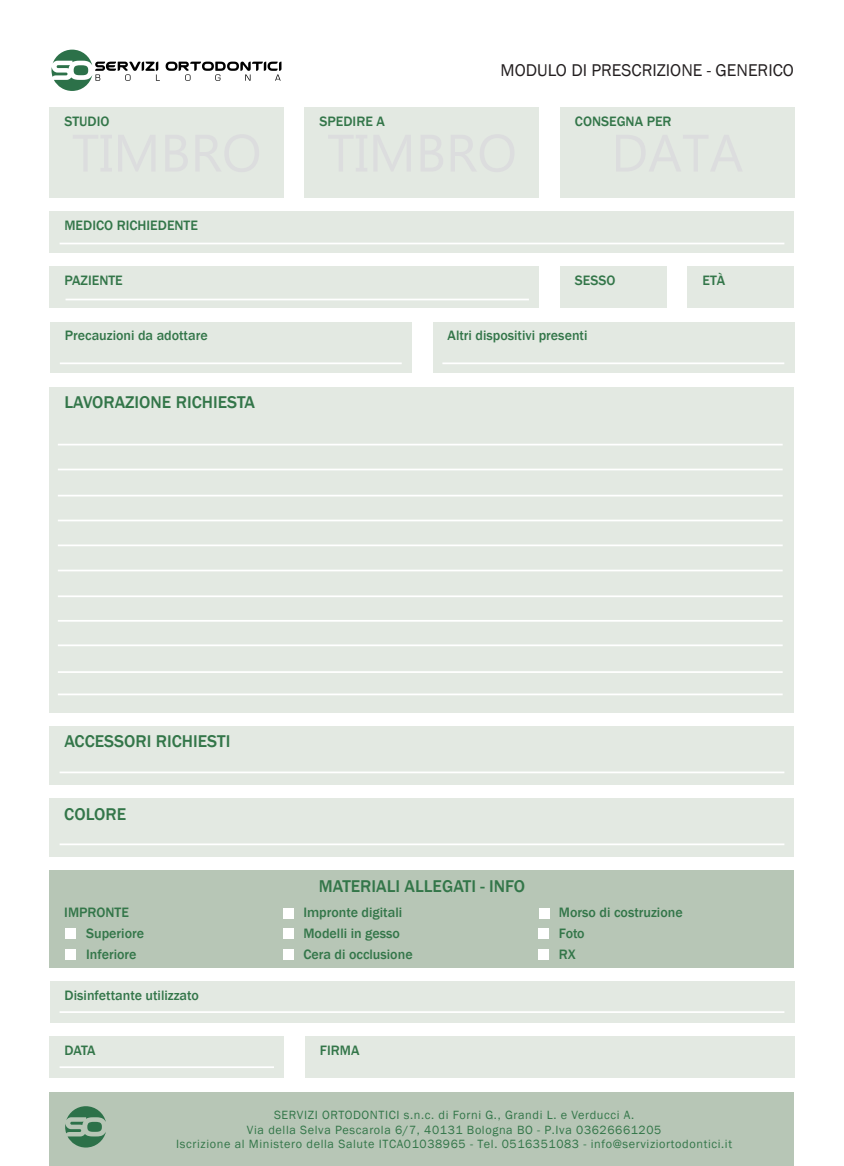
<style>
.page{position:relative;width:844px;height:1166px;background:#fff}
.page>*{position:absolute;margin:0;border:0;box-sizing:border-box;transform-origin:0 0}
.t1{font:500 17.5px "Franklin Gothic";color:#337649}
.t2{font:17.5px "Franklin Gothic";color:#231f20}
.t3{font:500 14px/21px "Franklin Gothic";color:#337649}
.t4{font:12.25px/14.7px "Franklin Gothic";letter-spacing:.05em;color:#337649;text-align:center}
</style>
<div class="page">
<div style="left:50px;top:1093px;width:743px;height:73px;background:#b7c6b6"></div>
<svg style="left:51px;top:50px;width:230px;height:41px"></svg>
<svg style="left:65px;top:1106px;width:40px;height:41px"></svg>
<div style="left:49px;top:107px;width:235px;height:91px;background:#e3e9e2"></div>
<div style="left:50px;top:1037px;width:234px;height:41px;background:#e3e9e2"></div>
<div style="left:50px;top:981px;width:744px;height:42px;background:#e3e9e2"></div>
<div style="left:304px;top:107px;width:234px;height:91px;background:#e3e9e2"></div>
<div style="left:560px;top:267px;width:106px;height:41px;background:#e3e9e2"></div>
<div style="left:49px;top:267px;width:489px;height:41px;background:#e3e9e2"></div>
<div style="left:560px;top:107px;width:234px;height:91px;background:#e3e9e2"></div>
<div style="left:687px;top:267px;width:107px;height:41px;background:#e3e9e2"></div>
<div style="left:49px;top:212px;width:745px;height:41px;background:#e3e9e2"></div>
<div style="left:49px;top:387px;width:745px;height:326px;background:#e3e9e2"></div>
<div style="left:49px;top:726px;width:745px;height:59px;background:#e3e9e2"></div>
<div style="left:49px;top:798px;width:744px;height:59px;background:#e3e9e2"></div>
<div style="left:305px;top:1037px;width:489px;height:41px;background:#e3e9e2"></div>
<div style="left:432px;top:322px;width:362px;height:50px;background:#e3e9e2"></div>
<div style="left:50px;top:322px;width:361px;height:50px;background:#e3e9e2"></div>
<hr style="left:60px;top:771px;width:724px;height:2px;background:#fff">
<hr style="left:60px;top:362px;width:341px;height:2px;background:#fff">
<hr style="left:442px;top:362px;width:342px;height:2px;background:#fff">
<hr style="left:60px;top:843px;width:724px;height:2px;background:#fff">
<div style="left:49px;top:870px;width:745px;height:98px;background:#b7c6b6"></div>
<div style="left:283px;top:928px;width:10px;height:10px;background:#fff"></div>
<div style="left:538px;top:928px;width:11px;height:10px;background:#fff"></div>
<div style="left:65px;top:928px;width:11px;height:11px;background:#fff"></div>
<div style="left:283px;top:949px;width:10px;height:10px;background:#fff"></div>
<div style="left:538px;top:949px;width:11px;height:10px;background:#fff"></div>
<div style="left:65px;top:949px;width:11px;height:10px;background:#fff"></div>
<hr style="left:58px;top:444px;width:724px;height:1px;background:#fff">
<hr style="left:58px;top:544px;width:724px;height:2px;background:#fff">
<hr style="left:60px;top:243px;width:724px;height:1px;background:#fff">
<hr style="left:65px;top:299px;width:464px;height:1px;background:#fff">
<hr style="left:58px;top:469px;width:724px;height:1px;background:#fff">
<hr style="left:58px;top:495px;width:724px;height:1px;background:#fff">
<hr style="left:58px;top:570px;width:724px;height:1px;background:#fff">
<hr style="left:58px;top:520px;width:724px;height:1px;background:#fff">
<hr style="left:58px;top:595px;width:724px;height:2px;background:#fff">
<hr style="left:58px;top:644px;width:724px;height:2px;background:#fff">
<hr style="left:58px;top:620px;width:724px;height:2px;background:#fff">
<hr style="left:58px;top:671px;width:724px;height:2px;background:#fff">
<hr style="left:58px;top:693px;width:724px;height:2px;background:#fff">
<hr style="left:60px;top:1011px;width:724px;height:2px;background:#fff">
<hr style="left:60px;top:1066px;width:214px;height:2px;background:#fff">
<div style="left:283px;top:908px;width:10px;height:10px;background:#fff"></div>
<div style="left:538px;top:908px;width:11px;height:10px;background:#fff"></div>
<p class="t3" style="left:64px;top:111px;width:47px">STUDIO</p>
<p class="t3" style="left:64px;top:216px;width:135px">MEDICO RICHIEDENTE</p>
<p class="t3" style="left:319px;top:111px;width:67px">SPEDIRE A</p>
<p class="t2" style="left:500px;top:63px;width:295px">MODULO DI PRESCRIZIONE - GENERICO</p>
<p class="t3" style="left:574px;top:111px;width:98px">CONSEGNA PER</p>
<p class="t3" style="left:64px;top:271px;width:60px">PAZIENTE</p>
<p class="t3" style="left:574px;top:271px;width:42px">SESSO</p>
<p class="t3" style="left:65px;top:326px;width:144px">Precauzioni da adottare</p>
<p class="t3" style="left:447px;top:326px;width:141px">Altri dispositivi presenti</p>
<p class="t1" style="left:64px;top:395px;width:192px">LAVORAZIONE RICHIESTA</p>
<p class="t3" style="left:702px;top:271px;width:24px">ETÀ</p>
<p class="t1" style="left:64px;top:734px;width:167px">ACCESSORI RICHIESTI</p>
<p class="t1" style="left:64px;top:806px;width:63px">COLORE</p>
<p class="t1" style="left:319px;top:878px;width:207px">MATERIALI ALLEGATI - INFO</p>
<p class="t3" style="left:86px;top:902px;width:59px;text-indent:-22px">IMPRONTE<br>Superiore<br>Inferiore</p>
<p class="t3" style="left:303px;top:902px;width:111px">Impronte digitali<br>Modelli in gesso<br>Cera di occlusione</p>
<p class="t3" style="left:558px;top:902px;width:125px">Morso di costruzione<br>Foto<br>RX</p>
<p class="t3" style="left:65px;top:985px;width:136px">Disinfettante utilizzato</p>
<p class="t3" style="left:65px;top:1041px;width:32px">DATA</p>
<p class="t3" style="left:320px;top:1041px;width:41px">FIRMA</p>
<p class="t4" style="left:176px;top:1108px;width:557px">SERVIZI ORTODONTICI s.n.c. di Forni G., Grandi L. e Verducci A.<br>Via della Selva Pescarola 6/7, 40131 Bologna BO - P.Iva 03626661205<br>Iscrizione al Ministero della Salute ITCA01038965 - Tel. 0516351083 - info@serviziortodontici.it</p>
</div>
